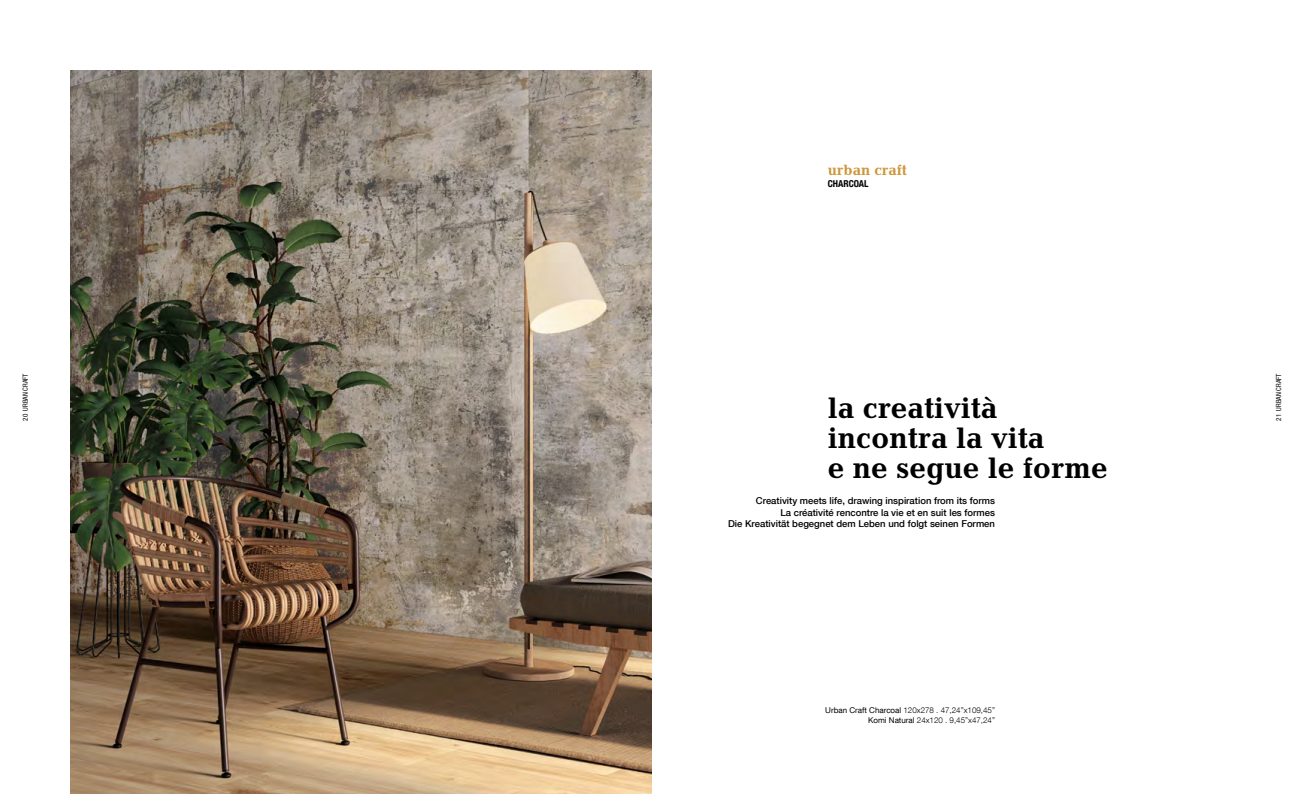
<style>
.page{position:relative;width:1304px;height:794px;background:#fff}
.page>*{position:absolute;margin:0;border:0;box-sizing:border-box;transform-origin:0 0}
.t1{font:700 30px/30px "Candida Std";color:#000}
.t2{font:700 15px "Candida Std";color:#cd963c}
.t3{font:500 9.5px/11.4px "Helvetica Neue LT Com";color:#000;text-align:right}
.t4{font:700 condensed 9.5px "Helvetica Neue LT Com";color:#000}
.t5{font:300 8px/9.6px "Helvetica Neue LT Com";color:#000;text-align:right}
.t6{font:condensed 7px "Helvetica Neue LT Com";color:#000}
.s1{font-weight:400}
</style>
<div class="page">
<img style="left:71px;top:71px;width:581px;height:723px">
<h2 class="t2" style="left:828px;top:161px;width:81px">urban craft</h2>
<p class="t4" style="left:828px;top:177px;width:42px">CHARCOAL</p>
<p class="t6" style="left:21px;top:420px;width:49px;rotate:-90deg">20 URBAN CRAFT</p>
<p class="t6" style="left:1275px;top:420px;width:49px;rotate:-90deg">21 URBAN CRAFT</p>
<h1 class="t1" style="left:828px;top:392px;width:282px">la creatività incontra la vita<br>e ne segue le forme</h1>
<p class="t3" style="left:728px;top:495px;width:268px">Creativity meets life, drawing inspiration from its forms<br>La créativité rencontre la vie et en suit les formes<br>Die Kreativität begegnet dem Leben und folgt seinen Formen</p>
<p class="t5" style="left:825px;top:705px;width:171px"><span class="s1">Urban Craft Charcoal</span> 120x278 . 47,24”x109,45”<br><span class="s1">Komi Natural</span> 24x120 . 9,45”x47,24”</p>
</div>
